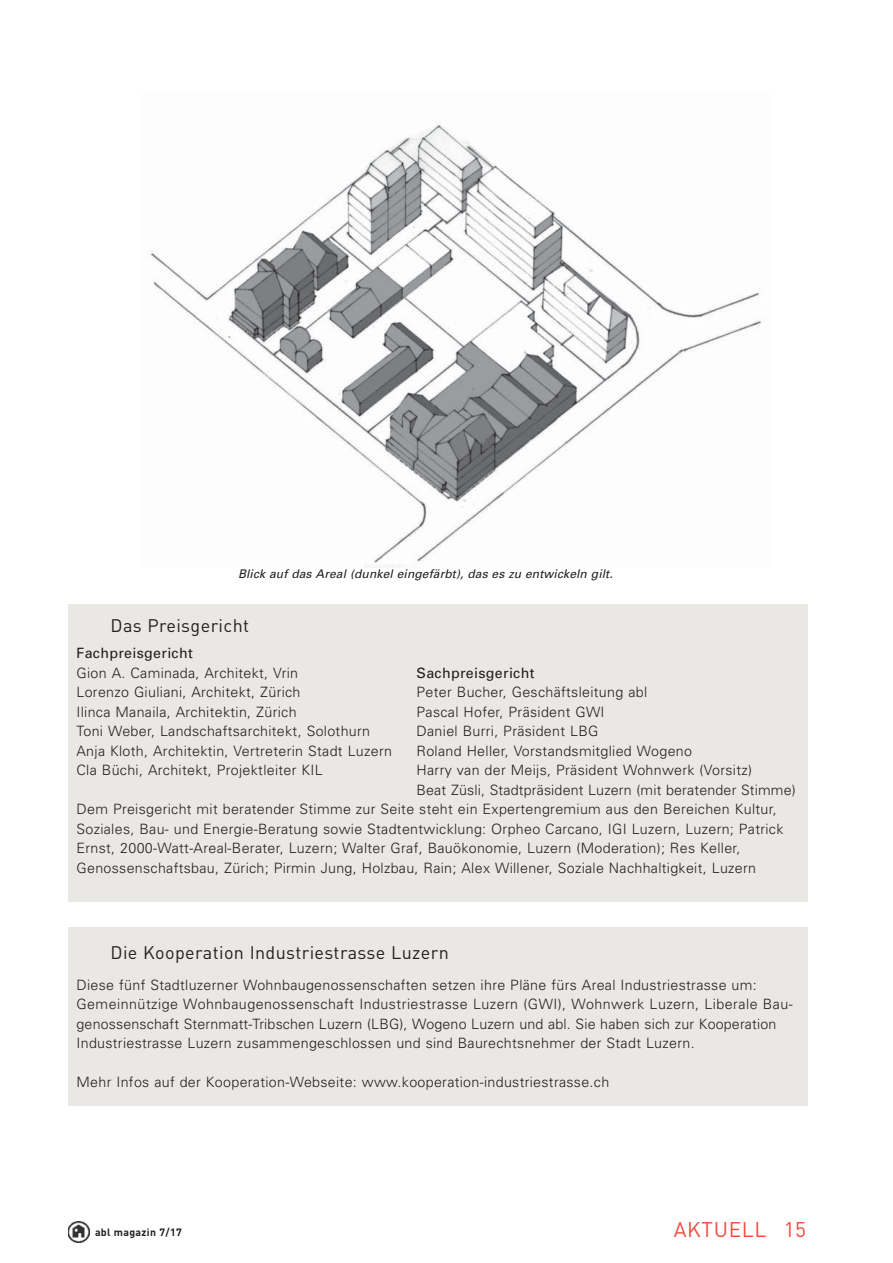
<style>
.page{position:relative;width:893px;height:1263px;background:#fff}
.page>*{position:absolute;margin:0;border:0;box-sizing:border-box;transform-origin:0 0}
.t1{font:21px "DIN";letter-spacing:.03em;color:#f04c3e}
.t2{font:18px "DIN";letter-spacing:.02em;color:#231f20}
.t3{font:300 14.25px/19.5px "Univers";letter-spacing:.02em;color:#231f20}
.t4{font:14.25px "Univers";letter-spacing:.02em;color:#231f20}
.t5{font:italic 12px "Univers";letter-spacing:.01em;color:#231f20}
.t6{font:700 10.5px "DIN";letter-spacing:.03em;color:#231f20}
</style>
<div class="page">
<img style="left:68px;top:1222px;width:21px;height:21px">
<div style="left:68px;top:604px;width:740px;height:297px;background:#eae8e5"></div>
<div style="left:68px;top:927px;width:740px;height:178px;background:#eae8e5"></div>
<img style="left:150px;top:123px;width:612px;height:445px">
<p class="t5" style="left:238px;top:570px;width:376px">Blick auf das Areal (dunkel eingefärbt), das es zu entwickeln gilt.</p>
<p class="t2" style="left:111px;top:619px;width:140px">Das Preisgericht</p>
<p class="t4" style="left:77px;top:648px;width:118px">Fachpreisgericht</p>
<p class="t3" style="left:77px;top:664px;width:317px">Gion A. Caminada, Architekt, Vrin<br>Lorenzo Giuliani, Architekt, Zürich<br>Ilinca Manaila, Architektin, Zürich<br>Toni Weber, Landschaftsarchitekt, Solothurn Anja Kloth, Architektin, Vertreterin Stadt Luzern Cla Büchi, Architekt, Projektleiter KIL</p>
<p class="t4" style="left:417px;top:668px;width:119px">Sachpreisgericht</p>
<p class="t3" style="left:417px;top:684px;width:232px">Peter Bucher, Geschäftsleitung abl</p>
<p class="t3" style="left:417px;top:703px;width:189px">Pascal Hofer, Präsident GWI</p>
<p class="t3" style="left:417px;top:723px;width:183px">Daniel Burri, Präsident LBG</p>
<p class="t3" style="left:417px;top:742px;width:277px">Roland Heller, Vorstandsmitglied Wogeno</p>
<p class="t3" style="left:417px;top:762px;width:337px">Harry van der Meijs, Präsident Wohnwerk (Vorsitz)</p>
<p class="t3" style="left:417px;top:781px;width:381px">Beat Züsli, Stadtpräsident Luzern (mit beratender Stimme)</p>
<p class="t3" style="left:77px;top:801px;width:702px">Dem Preisgericht mit beratender Stimme zur Seite steht ein Expertengremium aus den Bereichen Kultur,</p>
<p class="t3" style="left:77px;top:820px;width:708px">Soziales, Bau- und Energie-Beratung sowie Stadtentwicklung: Orpheo Carcano, IGI Luzern, Luzern; Patrick</p>
<p class="t3" style="left:77px;top:840px;width:665px">Ernst, 2000-Watt-Areal-Berater, Luzern; Walter Graf, Bauökonomie, Luzern (Moderation); Res Keller,</p>
<p class="t3" style="left:77px;top:859px;width:681px">Genossenschaftsbau, Zürich; Pirmin Jung, Holzbau, Rain; Alex Willener, Soziale Nachhaltigkeit, Luzern</p>
<p class="t2" style="left:111px;top:946px;width:340px">Die Kooperation Industriestrasse Luzern</p>
<p class="t3" style="left:76px;top:976px;width:718px">Diese fünf Stadtluzerner Wohnbaugenossenschaften setzen ihre Pläne fürs Areal Industriestrasse um:<br>Gemeinnützige Wohnbaugenossenschaft Industriestrasse Luzern (GWI), Wohnwerk Luzern, Liberale Bau - genossenschaft Sternmatt-Tribschen Luzern (LBG), Wogeno Luzern und abl. Sie haben sich zur Kooperation Industriestrasse Luzern zusammengeschlossen und sind Baurechtsnehmer der Stadt Luzern.</p>
<p class="t3" style="left:76px;top:1074px;width:534px">Mehr Infos auf der Kooperation-Webseite: www.kooperation-industriestrasse.ch</p>
<p class="t6" style="left:95px;top:1226px;width:88px">abl magazin 7/17</p>
<h1 class="t1" style="left:674px;top:1222px;width:134px">AKTUELL 15</h1>
</div>
